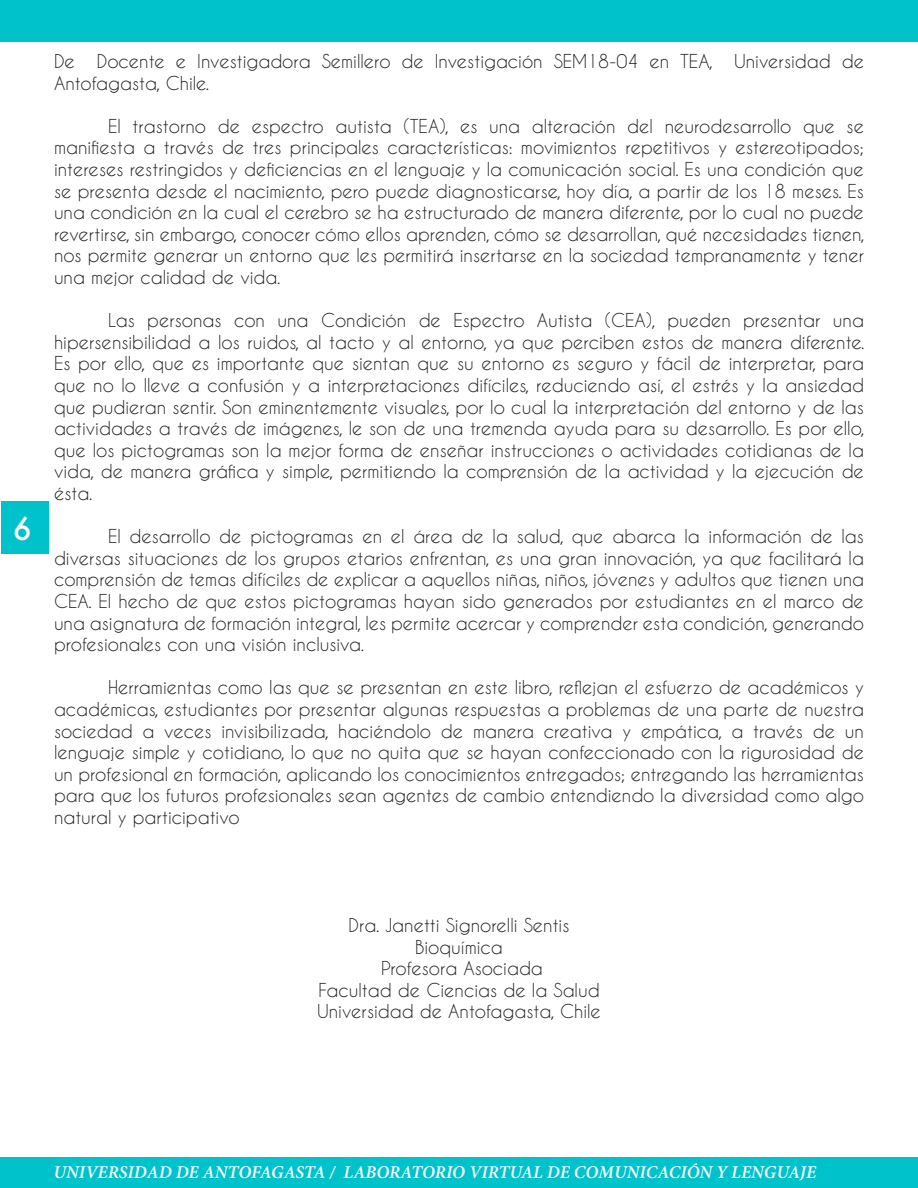
<style>
.page{position:relative;width:918px;height:1188px;background:#fff}
.page>*{position:absolute;margin:0;border:0;box-sizing:border-box;transform-origin:0 0}
.t1{font:500 30.45px "Futura";color:#fff}
.t2{font:18px/21.6px "Caviar Dreams";color:#231f20;text-align:justify}
.t3{font:italic 600 18px "Minion Pro";color:#fff}
</style>
<div class="page">
<div style="left:1px;top:501px;width:47px;height:53px;background:#00c2cb"></div>
<div style="left:1px;top:0;width:917px;height:42px;background:#00c2cb"></div>
<div style="left:0;top:1157px;width:918px;height:31px;background:#00c2cb"></div>
<h1 class="t1" style="left:13px;top:508px;width:20px">6</h1>
<p class="t2" style="left:54px;top:50px;width:812px">De Docente e Investigadora Semillero de Investigación SEM18-04 en TEA, Universidad de<br>Antofagasta, Chile.</p>
<p class="t2" style="left:54px;top:115px;width:812px;text-indent:54px">El trastorno de espectro autista (TEA), es una alteración del neurodesarrollo que se manifiesta a través de tres principales características: movimientos repetitivos y estereotipados; intereses restringidos y deficiencias en el lenguaje y la comunicación social. Es una condición que se presenta desde el nacimiento, pero puede diagnosticarse, hoy día, a partir de los 18 meses. Es una condición en la cual el cerebro se ha estructurado de manera diferente, por lo cual no puede revertirse, sin embargo, conocer cómo ellos aprenden, cómo se desarrollan, qué necesidades tienen, nos permite generar un entorno que les permitirá insertarse en la sociedad tempranamente y tener una mejor calidad de vida.</p>
<p class="t2" style="left:54px;top:309px;width:812px;text-indent:54px">Las personas con una Condición de Espectro Autista (CEA), pueden presentar una hipersensibilidad a los ruidos, al tacto y al entorno, ya que perciben estos de manera diferente.<br>Es por ello, que es importante que sientan que su entorno es seguro y fácil de interpretar, para que no lo lleve a confusión y a interpretaciones difíciles, reduciendo así, el estrés y la ansiedad que pudieran sentir. Son eminentemente visuales, por lo cual la interpretación del entorno y de las actividades a través de imágenes, le son de una tremenda ayuda para su desarrollo. Es por ello, que los pictogramas son la mejor forma de enseñar instrucciones o actividades cotidianas de la vida, de manera gráfica y simple, permitiendo la comprensión de la actividad y la ejecución de ésta.</p>
<p class="t2" style="left:54px;top:525px;width:812px;text-indent:54px">El desarrollo de pictogramas en el área de la salud, que abarca la información de las diversas situaciones de los grupos etarios enfrentan, es una gran innovación, ya que facilitará la comprensión de temas difíciles de explicar a aquellos niñas, niños, jóvenes y adultos que tienen una CEA. El hecho de que estos pictogramas hayan sido generados por estudiantes en el marco de una asignatura de formación integral, les permite acercar y comprender esta condición, generando profesionales con una visión inclusiva.</p>
<p class="t2" style="left:54px;top:676px;width:812px;text-indent:54px">Herramientas como las que se presentan en este libro, reflejan el esfuerzo de académicos y académicas, estudiantes por presentar algunas respuestas a problemas de una parte de nuestra sociedad a veces invisibilizada, haciéndolo de manera creativa y empática, a través de un lenguaje simple y cotidiano, lo que no quita que se hayan confeccionado con la rigurosidad de un profesional en formación, aplicando los conocimientos entregados; entregando las herramientas para que los futuros profesionales sean agentes de cambio entendiendo la diversidad como algo natural y participativo</p>
<p class="t2" style="left:349px;top:914px;width:222px">Dra. Janetti Signorelli Sentis</p>
<p class="t2" style="left:415px;top:936px;width:89px">Bioquímica</p>
<p class="t2" style="left:381px;top:957px;width:163px">Profesora Asociada</p>
<p class="t2" style="left:318px;top:979px;width:283px">Facultad de Ciencias de la Salud</p>
<p class="t2" style="left:317px;top:1000px;width:285px">Universidad de Antofagasta, Chile</p>
<p class="t3" style="left:54px;top:1159px;width:764px">UNIVERSIDAD DE ANTOFAGASTA / LABORATORIO VIRTUAL DE COMUNICACIÓN Y LENGUAJE</p>
</div>
